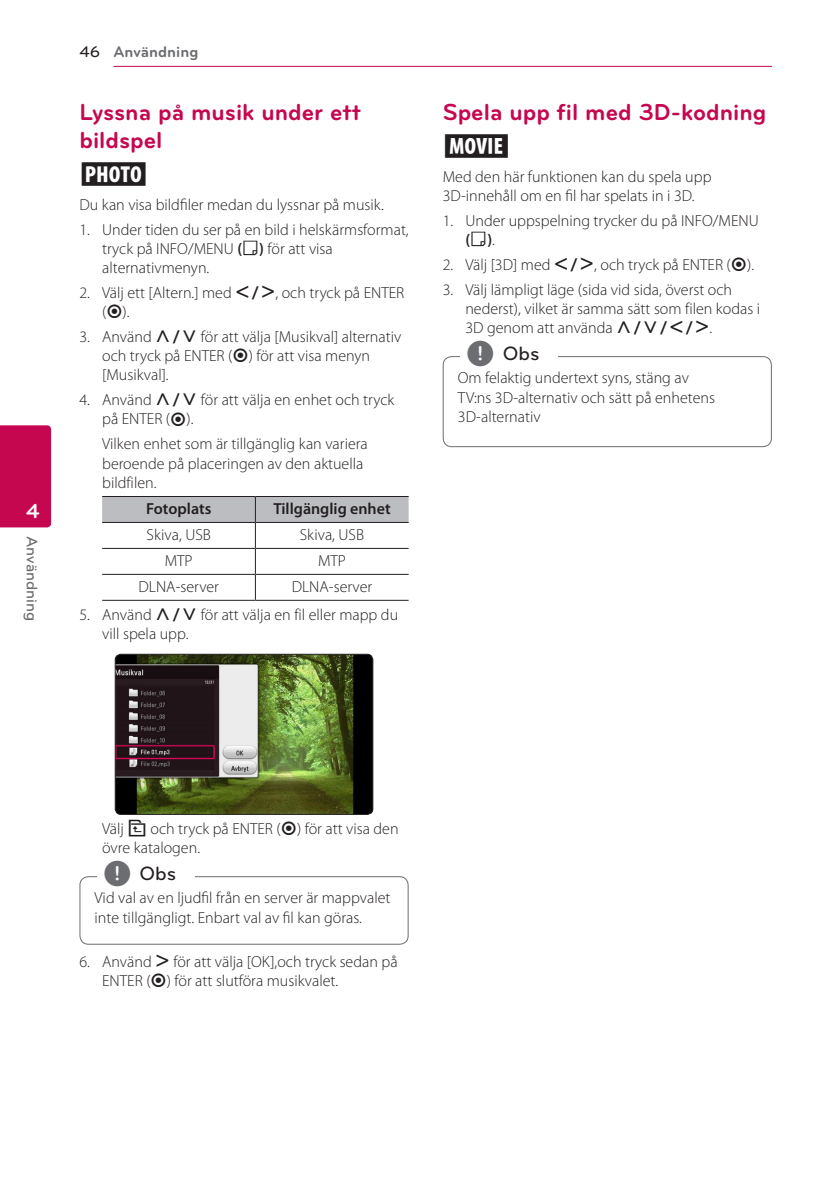
<style>
.page{position:relative;width:840px;height:1191px;background:#fff}
.page>*{position:absolute;margin:0;border:0;box-sizing:border-box;transform-origin:0 0}
.Title_2{font:700 24px/28px "Bryant LG";color:#c50750}
.Content_text_Light{font:24px "UPSYS Common";color:#231f20}
.t1{font:700 21px "Bryant LG";color:#fff}
.t2{font:500 20px "Bryant LG";color:#231f20}
.Content_text_Num{font:300 16px/19.2px "Myriad Pro";color:#231f20}
.Content_text_Light-2{font:300 16px/19.2px "Myriad Pro";color:#231f20}
.Contents_Text_Sub_Nu{font:300 16px/19.2px "Myriad Pro";color:#231f20}
.Content_text_Light-3{font:600 16px "Myriad Pro";color:#231f20}
.t3{font:700 16px "Bryant LG";color:#6c6d70}
.t4{font:500 16px "Bryant LG";color:#6c6d70}
.s1{font-weight:500;color:#231f20}
.s2{font-weight:600}
.s3{font-family:"UPSYS Common";font-weight:400}
.s4{font-family:"UPSYS Common";font-weight:400;font-size:30px;color:#6c6d70}
</style>
<div class="page">
<hr style="left:113px;top:66px;width:658px;height:1px;background:#c50750">
<div style="left:0;top:425px;width:51px;height:102px;background:#c50750"></div>
<svg style="left:102px;top:497px;width:306px;height:103px"></svg>
<hr style="left:102px;top:496px;width:153px;height:1px;background:#231f20">
<hr style="left:255px;top:496px;width:153px;height:1px;background:#231f20">
<hr style="left:102px;top:574px;width:153px;height:1px;background:#231f20">
<hr style="left:255px;top:574px;width:153px;height:1px;background:#231f20">
<hr style="left:102px;top:600px;width:153px;height:1px;background:#231f20">
<hr style="left:255px;top:600px;width:153px;height:1px;background:#231f20">
<img style="left:115px;top:654px;width:257px;height:160px">
<div style="left:115px;top:654px;width:258px;height:161px;border:1px solid #231f20;border-radius:6px"></div>
<div style="left:79px;top:876px;width:329px;height:68px;border:1px solid #6c6d70;border-radius:9px"></div>
<div style="left:97px;top:870px;width:97px;height:20px;background:#fff"></div>
<div style="left:442px;top:356px;width:329px;height:91px;border:1px solid #6c6d70;border-radius:9px"></div>
<div style="left:460px;top:350px;width:97px;height:20px;background:#fff"></div>
<h2 class="t1" style="left:26px;top:498px;width:15px">4</h2>
<p class="t4" style="left:42px;top:536px;width:87px;rotate:90deg">Användning</p>
<p class="t3" style="left:79px;top:42px;width:120px"><span class="s1">46</span> Användning</p>
<p class="Title_2" style="left:79px;top:98px;width:283px">Lyssna på musik under ett bildspel</p>
<p class="Content_text_Light" style="left:79px;top:160px;width:70px">i</p>
<p class="Content_text_Light-2" style="left:79px;top:195px;width:306px">Du kan visa bildfiler medan du lyssnar på musik.</p>
<p class="Content_text_Num" style="left:102px;top:219px;width:308px;text-indent:-23px">1. Under tiden du ser på en bild i helskärmsformat, tryck på INFO/MENU <span class="s2">(</span><span class="s3">m</span><span class="s2">)</span> för att visa alternativmenyn.</p>
<p class="Content_text_Num" style="left:102px;top:283px;width:303px;text-indent:-23px">2. Välj ett [Altern.] med <span class="s3">A/D</span>, och tryck på ENTER (<span class="s3">b</span>).</p>
<p class="Content_text_Num" style="left:102px;top:327px;width:300px;text-indent:-23px">3. Använd <span class="s3">W/S</span> för att välja [Musikval] alternativ och tryck på ENTER (<span class="s3">b</span>) för att visa menyn [Musikval].</p>
<p class="Content_text_Num" style="left:102px;top:390px;width:293px;text-indent:-23px">4. Använd <span class="s3">W/S</span> för att välja en enhet och tryck på ENTER (<span class="s3">b</span>).</p>
<p class="Contents_Text_Sub_Nu" style="left:102px;top:434px;width:267px">Vilken enhet som är tillgänglig kan variera beroende på placeringen av den aktuella bildfilen.</p>
<p class="Content_text_Light-3" style="left:146px;top:498px;width:67px">Fotoplats</p>
<p class="Content_text_Light-3" style="left:273px;top:498px;width:119px">Tillgänglig enhet</p>
<p class="Content_text_Light-2" style="left:146px;top:525px;width:66px">Skiva, USB</p>
<p class="Content_text_Light-2" style="left:300px;top:525px;width:66px">Skiva, USB</p>
<p class="Content_text_Light-2" style="left:165px;top:551px;width:29px">MTP</p>
<p class="Content_text_Light-2" style="left:318px;top:551px;width:29px">MTP</p>
<p class="Content_text_Light-2" style="left:138px;top:577px;width:82px">DLNA-server</p>
<p class="Content_text_Light-2" style="left:291px;top:577px;width:82px">DLNA-server</p>
<p class="Content_text_Num" style="left:102px;top:605px;width:297px;text-indent:-23px">5. Använd <span class="s3">W/S</span> för att välja en fil eller mapp du vill spela upp.</p>
<p class="Title_2" style="left:442px;top:98px;width:325px">Spela upp fil med 3D-kodning</p>
<p class="Content_text_Light" style="left:442px;top:132px;width:70px">y</p>
<p class="Content_text_Light-2" style="left:442px;top:167px;width:270px">Med den här funktionen kan du spela upp<br>3D-innehåll om en fil har spelats in i 3D.</p>
<p class="Content_text_Num" style="left:465px;top:211px;width:294px;text-indent:-23px">1. Under uppspelning trycker du på INFO/MENU <span class="s2">(</span><span class="s3">m</span><span class="s2">)</span>.</p>
<p class="Content_text_Num" style="left:442px;top:255px;width:313px">2. Välj [3D] med <span class="s3">A/D</span>, och tryck på ENTER (<span class="s3">b</span>).</p>
<p class="Content_text_Num" style="left:465px;top:280px;width:296px;text-indent:-23px">3. Välj lämpligt läge (sida vid sida, överst och nederst), vilket är samma sätt som filen kodas i<br>3D genom att använda <span class="s3">W/S/A/D</span>.</p>
<p class="Content_text_Num" style="left:457px;top:368px;width:258px">Om felaktig undertext syns, stäng av<br>TV:ns 3D-alternativ och sätt på enhetens<br>3D-alternativ</p>
<p class="t2" style="left:466px;top:341px;width:74px"><span class="s4">,</span> Obs</p>
<p class="Contents_Text_Sub_Nu" style="left:102px;top:819px;width:298px">Välj <span class="s3">g</span> och tryck på ENTER (<span class="s3">b</span>) för att visa den övre katalogen.</p>
<p class="Content_text_Num" style="left:95px;top:888px;width:297px">Vid val av en ljudfil från en server är mappvalet inte tillgängligt. Enbart val av fil kan göras.</p>
<p class="t2" style="left:103px;top:861px;width:74px"><span class="s4">,</span> Obs</p>
<p class="Content_text_Num" style="left:102px;top:952px;width:297px;text-indent:-23px">6. Använd <span class="s3">D</span> för att välja [OK],och tryck sedan på<br>ENTER (<span class="s3">b</span>) för att slutföra musikvalet.</p>
</div>
